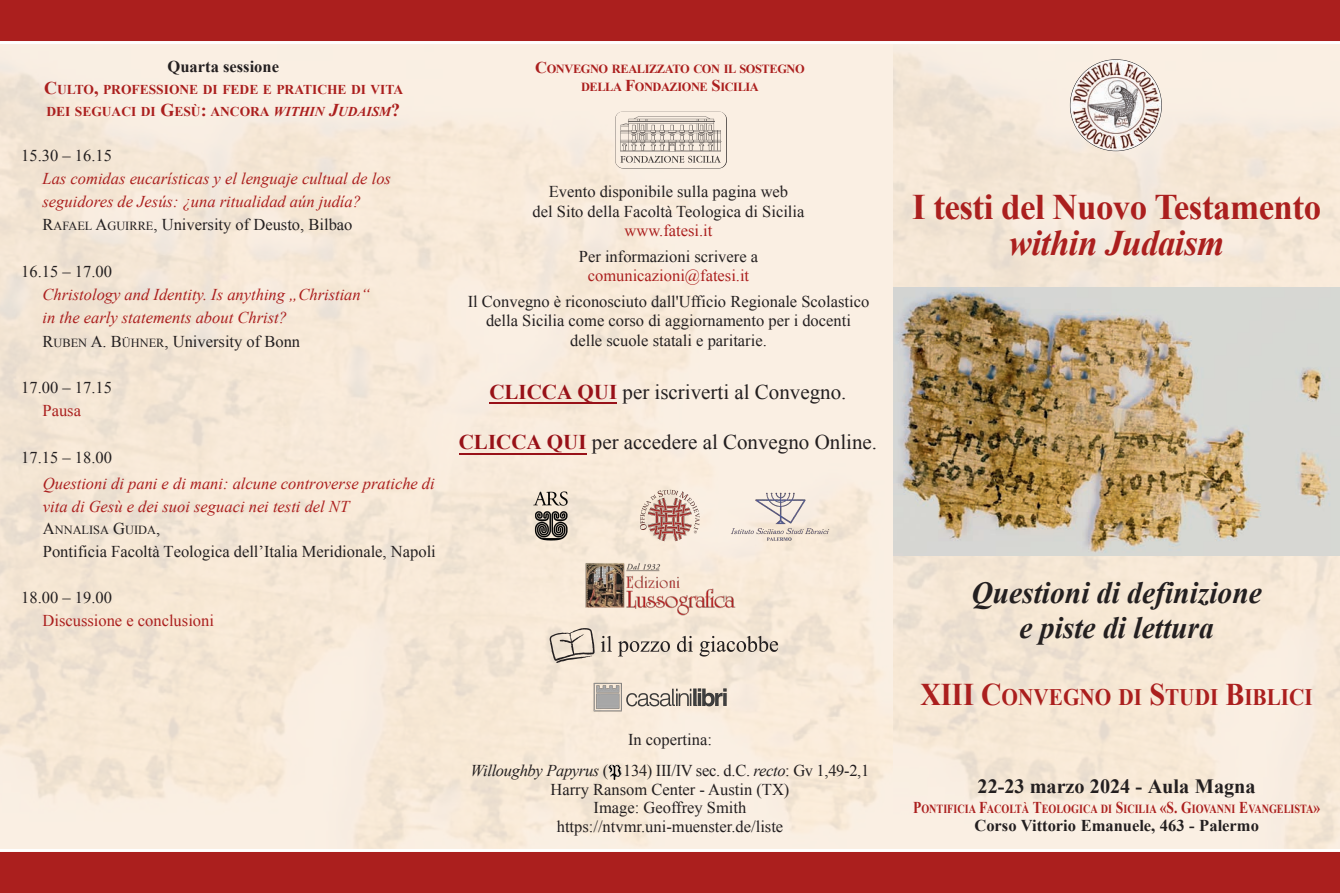
<style>
.page{position:relative;width:1340px;height:893px;background:#fff}
.page>*{position:absolute;margin:0;border:0;box-sizing:border-box;transform-origin:0 0}
.t1{font:700 36px/36px "Times New Roman";letter-spacing:-.015em;color:#ab1f1e;text-align:center}
.t2{font:italic 700 30.75px "Times New Roman";color:#231f20;scale:.96 1}
.t3{font:700 23.7px "Times New Roman";color:#ab1f1e;scale:.9 1}
.t4{font:21px "Times New Roman";color:#221e1f}
.t5{font:700 20.25px "Times New Roman";letter-spacing:-.005em;color:#231f20}
.t6{font:16.5px "Times New Roman";color:#231f20}
.t7{font:italic 16.5px/23.2px "Times New Roman";color:#ab1f1e}
.t8{font:16.5px "Times New Roman";color:#ab1f1e}
.t9{font:16.5px "Times New Roman";letter-spacing:-.02em;color:#231f20}
.t10{font:700 16.5px "Times New Roman";color:#231f20}
.t11{font:700 13.5px "Times New Roman";color:#ab1f1e}
.t12{font:700 12.3px "Times New Roman";color:#ab1f1e;scale:.82 1}
.t13{font:700 12.3px "Times New Roman";letter-spacing:-.035em;color:#ab1f1e}
.t14{font:12.3px "Times New Roman";color:#231f20}
.s1{font-size:18px}
.s2{font-style:italic}
.s3{font-style:italic;font-size:18px}
.s4{font-size:12.3px}
.s5{font-size:16.5px}
.s6{font-weight:700;color:#981118}
.s7{font-size:31.5px}
</style>
<div class="page">
<img style="left:0;top:44px;width:893px;height:805px">
<div style="left:893px;top:0;width:446px;height:893px;background:#f7e9d7"></div>
<img style="left:1070px;top:59px;width:91px;height:92px;border-radius:50%">
<img style="left:893px;top:287px;width:446px;height:269px">
<div style="left:0;top:850px;width:1339px;height:43px;background:#ab1f1e"></div>
<div style="left:0;top:0;width:1339px;height:43px;background:#ab1f1e"></div>
<hr style="left:0;top:41px;width:1339px;height:3px;background:#fff">
<hr style="left:0;top:849px;width:1339px;height:3px;background:#fff">
<img style="left:537px;top:628px;width:249px;height:34px">
<img style="left:589px;top:679px;width:142px;height:35px">
<img style="left:615px;top:112px;width:112px;height:56px;border-radius:9px">
<img style="left:524px;top:485px;width:53px;height:61px;border-radius:9px">
<img style="left:578px;top:556px;width:164px;height:66px">
<img style="left:640px;top:490px;width:60px;height:52px">
<img style="left:723px;top:486px;width:114px;height:59px">
<img style="left:604px;top:760px;width:23px;height:25px">
<hr style="left:459px;top:453px;width:127px;height:2px;background:#981118">
<hr style="left:489px;top:402px;width:128px;height:2px;background:#981118">
<p class="t10" style="left:168px;top:58px;width:113px">Quarta sessione</p>
<p class="t11" style="left:44px;top:82px;width:360px"><span class="s1">C</span>ULTO<span class="s1">,</span> PROFESSIONE DI FEDE E PRATICHE DI VITA</p>
<p class="t11" style="left:46px;top:104px;width:355px">DEI SEGUACI DI <span class="s1">G</span>ESÙ<span class="s1">:</span> ANCORA <span class="s2">WITHIN</span> <span class="s3">J</span><span class="s2">UDAISM</span><span class="s1">?</span></p>
<p class="t6" style="left:21px;top:144px;width:92px">15.30 – 16.15</p>
<p class="t7" style="left:43px;top:167px;width:350px">Las comidas eucarísticas y el lenguaje cultual de los seguidores de Jesús: ¿una ritualidad aún judía?</p>
<p class="t6" style="left:43px;top:214px;width:311px">R<span class="s4">AFAEL</span> A<span class="s4">GUIRRE</span>, University of Deusto, Bilbao</p>
<p class="t6" style="left:21px;top:260px;width:92px">16.15 – 17.00</p>
<p class="t7" style="left:43px;top:283px;width:329px">Christology and Identity. Is anything „Christian“</p>
<p class="t7" style="left:43px;top:306px;width:246px">in the early statements about Christ?</p>
<p class="t6" style="left:43px;top:330px;width:259px">R<span class="s4">UBEN</span> A. B<span class="s4">ÜHNER</span>, University of Bonn</p>
<p class="t6" style="left:21px;top:377px;width:92px">17.00 – 17.15</p>
<p class="t8" style="left:43px;top:400px;width:40px">Pausa</p>
<p class="t6" style="left:21px;top:446px;width:92px">17.15 – 18.00</p>
<p class="t7" style="left:43px;top:471px;width:393px">Questioni di pani e di mani: alcune controverse pratiche di vita di Gesù e dei suoi seguaci nei testi del NT</p>
<p class="t14" style="left:43px;top:522px;width:119px"><span class="s5">A</span>NNALISA <span class="s5">G</span>UIDA<span class="s5">,</span></p>
<p class="t6" style="left:43px;top:541px;width:394px">Pontificia Facoltà Teologica dell’Italia Meridionale, Napoli</p>
<p class="t6" style="left:21px;top:586px;width:92px">18.00 – 19.00</p>
<p class="t8" style="left:43px;top:609px;width:173px">Discussione e conclusioni</p>
<p class="t13" style="left:535px;top:62px;width:271px"><span class="s5">C</span>ONVEGNO REALIZZATO CON IL SOSTEGNO</p>
<p class="t13" style="left:581px;top:80px;width:179px">DELLA <span class="s5">F</span>ONDAZIONE <span class="s5">S</span>ICILIA</p>
<p class="t6" style="left:549px;top:181px;width:241px">Evento disponibile sulla pagina web</p>
<p class="t6" style="left:532px;top:200px;width:273px">del Sito della Facoltà Teologica di Sicilia</p>
<p class="t8" style="left:624px;top:220px;width:89px">www.fatesi.it</p>
<p class="t6" style="left:579px;top:245px;width:181px">Per informazioni scrivere a</p>
<p class="t8" style="left:588px;top:265px;width:163px">comunicazioni@fatesi.it</p>
<p class="t6" style="left:468px;top:290px;width:403px">Il Convegno è riconosciuto dall'Ufficio Regionale Scolastico</p>
<p class="t6" style="left:486px;top:310px;width:366px">della Sicilia come corso di aggiornamento per i docenti</p>
<p class="t6" style="left:570px;top:329px;width:198px">delle scuole statali e paritarie.</p>
<p class="t4" style="left:489px;top:377px;width:358px"><span class="s6">CLICCA QUI</span> per iscriverti al Convegno.</p>
<p class="t4" style="left:459px;top:428px;width:420px"><span class="s6">CLICCA QUI</span> per accedere al Convegno Online.</p>
<p class="t6" style="left:628px;top:728px;width:85px">In copertina:</p>
<p class="t9" style="left:470px;top:759px;width:400px"><span class="s2">Willoughby Papyrus</span> ( 134) III/IV sec. d.C. <span class="s2">recto</span>: Gv 1,49-2,1</p>
<p class="t6" style="left:550px;top:778px;width:240px">Harry Ransom Center - Austin (TX)</p>
<p class="t6" style="left:593px;top:797px;width:154px">Image: Geoffrey Smith</p>
<p class="t6" style="left:556px;top:815px;width:228px">https://ntvmr.uni-muenster.de/liste</p>
<p class="t1" style="left:912px;top:189px;width:410px">I testi del Nuovo Testamento <span class="s2">within Judaism</span></p>
<p class="t2" style="left:971px;top:576px;width:304px">Questioni di definizione</p>
<p class="t2" style="left:1019px;top:610px;width:204px">e piste di lettura</p>
<p class="t3" style="left:920px;top:684px;width:437px"><span class="s7">XIII C</span>ONVEGNO DI <span class="s7">S</span>TUDI <span class="s7">B</span>IBLICI</p>
<p class="t5" style="left:977px;top:775px;width:279px">22-23 marzo 2024 - Aula Magna</p>
<p class="t12" style="left:913px;top:802px;width:498px"><span class="s5">P</span>ONTIFICIA <span class="s5">F</span>ACOLTÀ <span class="s5">T</span>EOLOGICA DI <span class="s5">S</span>ICILIA <span class="s5">«S. G</span>IOVANNI <span class="s5">E</span>VANGELISTA<span class="s5">»</span></p>
<p class="t10" style="left:974px;top:817px;width:286px">Corso Vittorio Emanuele, 463 - Palermo</p>
</div>
